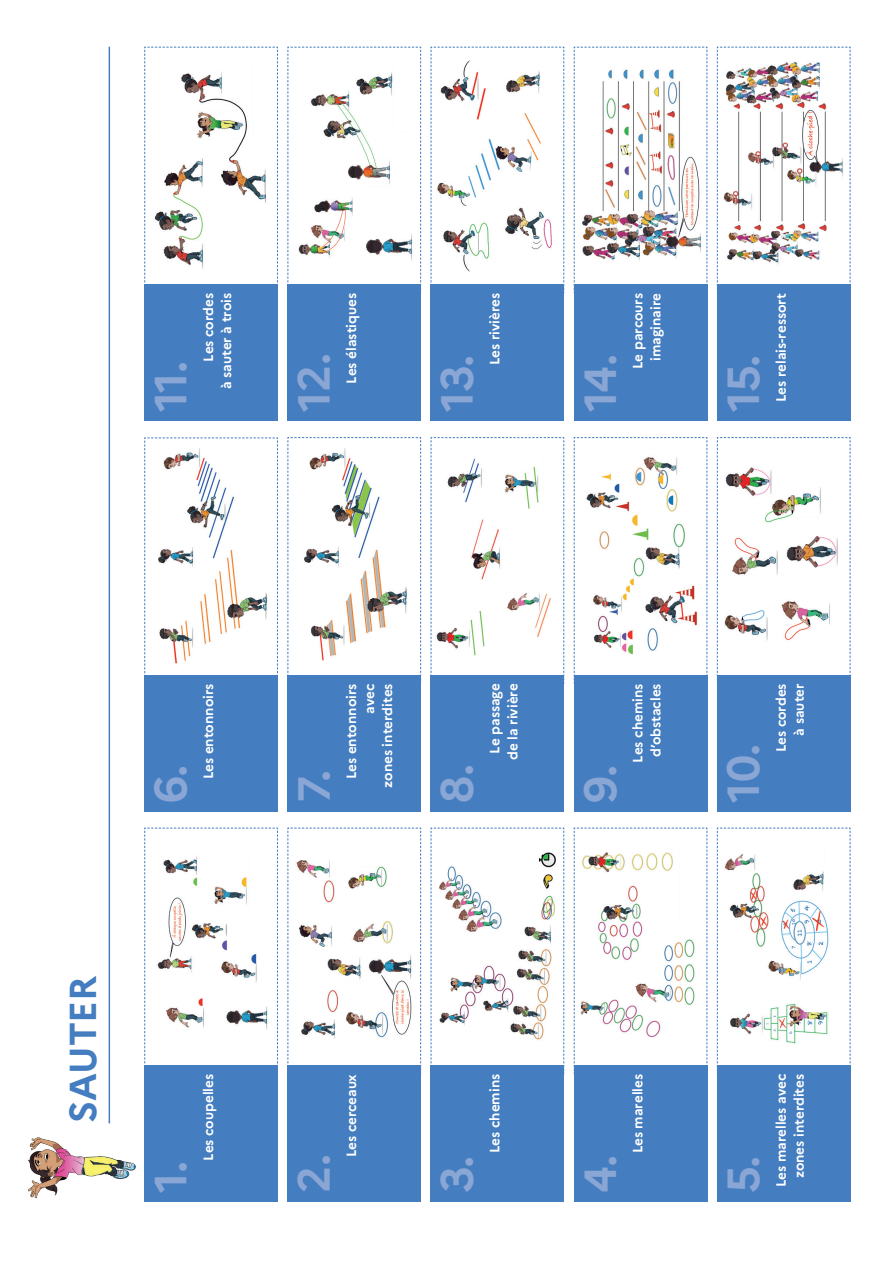
<style>
.page{position:relative;width:893px;height:1263px;background:#fff}
.page>*{position:absolute;margin:0;border:0;box-sizing:border-box;transform-origin:0 0}
.t1{font:700 45px "Marianne";letter-spacing:-.02em;color:#8aa6d5}
.t2{font:700 37.5px "Marianne";color:#447dc0}
.t3{font:700 13.5px/18px "Marianne";color:#fff;text-align:right}
</style>
<div class="page">
<svg style="left:144px;top:827px;width:134px;height:238px"></svg>
<div style="left:144px;top:1065px;width:134px;height:137px;background:#447dc0"></div>
<svg style="left:144px;top:437px;width:134px;height:238px"></svg>
<div style="left:144px;top:675px;width:134px;height:136px;background:#447dc0"></div>
<svg style="left:144px;top:46px;width:134px;height:237px"></svg>
<div style="left:144px;top:284px;width:134px;height:137px;background:#447dc0"></div>
<svg style="left:287px;top:827px;width:134px;height:238px"></svg>
<div style="left:287px;top:1065px;width:134px;height:137px;background:#447dc0"></div>
<svg style="left:287px;top:437px;width:134px;height:238px"></svg>
<div style="left:287px;top:675px;width:134px;height:136px;background:#447dc0"></div>
<svg style="left:287px;top:46px;width:134px;height:237px"></svg>
<div style="left:287px;top:284px;width:134px;height:137px;background:#447dc0"></div>
<svg style="left:430px;top:827px;width:134px;height:247px"></svg>
<div style="left:431px;top:1065px;width:133px;height:137px;background:#447dc0"></div>
<svg style="left:430px;top:437px;width:134px;height:247px"></svg>
<div style="left:431px;top:675px;width:133px;height:136px;background:#447dc0"></div>
<svg style="left:430px;top:46px;width:134px;height:247px"></svg>
<div style="left:431px;top:284px;width:133px;height:137px;background:#447dc0"></div>
<svg style="left:573px;top:827px;width:135px;height:247px"></svg>
<div style="left:574px;top:1065px;width:133px;height:137px;background:#447dc0"></div>
<svg style="left:573px;top:437px;width:135px;height:247px"></svg>
<div style="left:574px;top:675px;width:133px;height:136px;background:#447dc0"></div>
<svg style="left:573px;top:46px;width:135px;height:247px"></svg>
<div style="left:574px;top:284px;width:133px;height:137px;background:#447dc0"></div>
<svg style="left:717px;top:827px;width:134px;height:247px"></svg>
<div style="left:717px;top:1065px;width:133px;height:137px;background:#447dc0"></div>
<svg style="left:717px;top:437px;width:134px;height:247px"></svg>
<div style="left:717px;top:675px;width:133px;height:136px;background:#447dc0"></div>
<img style="left:717px;top:46px;width:134px;height:247px">
<div style="left:717px;top:284px;width:133px;height:137px;background:#447dc0"></div>
<img style="left:27px;top:1137px;width:109px;height:61px">
<hr style="left:109px;top:47px;width:1px;height:1076px;background:#447dc0">
<h1 class="t1" style="left:143px;top:412px;width:53px;rotate:-90deg">11.</h1>
<p class="t3" style="left:199px;top:389px;width:98px;rotate:-90deg">Les cordes<br>à sauter à trois</p>
<h1 class="t1" style="left:286px;top:412px;width:61px;rotate:-90deg">12.</h1>
<p class="t3" style="left:342px;top:384px;width:92px;rotate:-90deg">Les élastiques</p>
<h1 class="t1" style="left:429px;top:412px;width:59px;rotate:-90deg">13.</h1>
<p class="t3" style="left:486px;top:365px;width:74px;rotate:-90deg">Les rivières</p>
<h1 class="t1" style="left:573px;top:412px;width:60px;rotate:-90deg">14.</h1>
<p class="t3" style="left:629px;top:369px;width:77px;text-align:center;rotate:-90deg">Le parcours imaginaire</p>
<h1 class="t1" style="left:716px;top:412px;width:59px;rotate:-90deg">15.</h1>
<p class="t3" style="left:772px;top:402px;width:110px;rotate:-90deg">Les relais-ressort</p>
<h1 class="t1" style="left:143px;top:803px;width:39px;rotate:-90deg">6.</h1>
<p class="t3" style="left:199px;top:779px;width:97px;rotate:-90deg">Les entonnoirs</p>
<h2 class="t2" style="left:60px;top:1123px;width:149px;rotate:-90deg">SAUTER</h2>
<h1 class="t1" style="left:143px;top:1193px;width:34px;rotate:-90deg">1.</h1>
<p class="t3" style="left:199px;top:1161px;width:88px;rotate:-90deg">Les coupelles</p>
<h1 class="t1" style="left:286px;top:803px;width:35px;rotate:-90deg">7.</h1>
<p class="t3" style="left:342px;top:788px;width:106px;rotate:-90deg">Les entonnoirs avec<br>zones interdites</p>
<h1 class="t1" style="left:429px;top:803px;width:40px;rotate:-90deg">8.</h1>
<p class="t3" style="left:486px;top:760px;width:78px;text-align:center;rotate:-90deg">Le passage de la rivière</p>
<h1 class="t1" style="left:573px;top:803px;width:39px;rotate:-90deg">9.</h1>
<p class="t3" style="left:629px;top:763px;width:81px;text-align:center;rotate:-90deg">Les chemins d’obstacles</p>
<h1 class="t1" style="left:716px;top:803px;width:60px;rotate:-90deg">10.</h1>
<p class="t3" style="left:772px;top:752px;width:70px;rotate:-90deg">Les cordes à sauter</p>
<h1 class="t1" style="left:286px;top:1193px;width:40px;rotate:-90deg">2.</h1>
<p class="t3" style="left:342px;top:1157px;width:85px;rotate:-90deg">Les cerceaux</p>
<h1 class="t1" style="left:429px;top:1193px;width:39px;rotate:-90deg">3.</h1>
<p class="t3" style="left:486px;top:1153px;width:81px;rotate:-90deg">Les chemins</p>
<h1 class="t1" style="left:573px;top:1193px;width:40px;rotate:-90deg">4.</h1>
<p class="t3" style="left:629px;top:1153px;width:81px;rotate:-90deg">Les marelles</p>
<h1 class="t1" style="left:716px;top:1193px;width:39px;rotate:-90deg">5.</h1>
<p class="t3" style="left:772px;top:1187px;width:115px;rotate:-90deg">Les marelles avec zones interdites</p>
</div>
